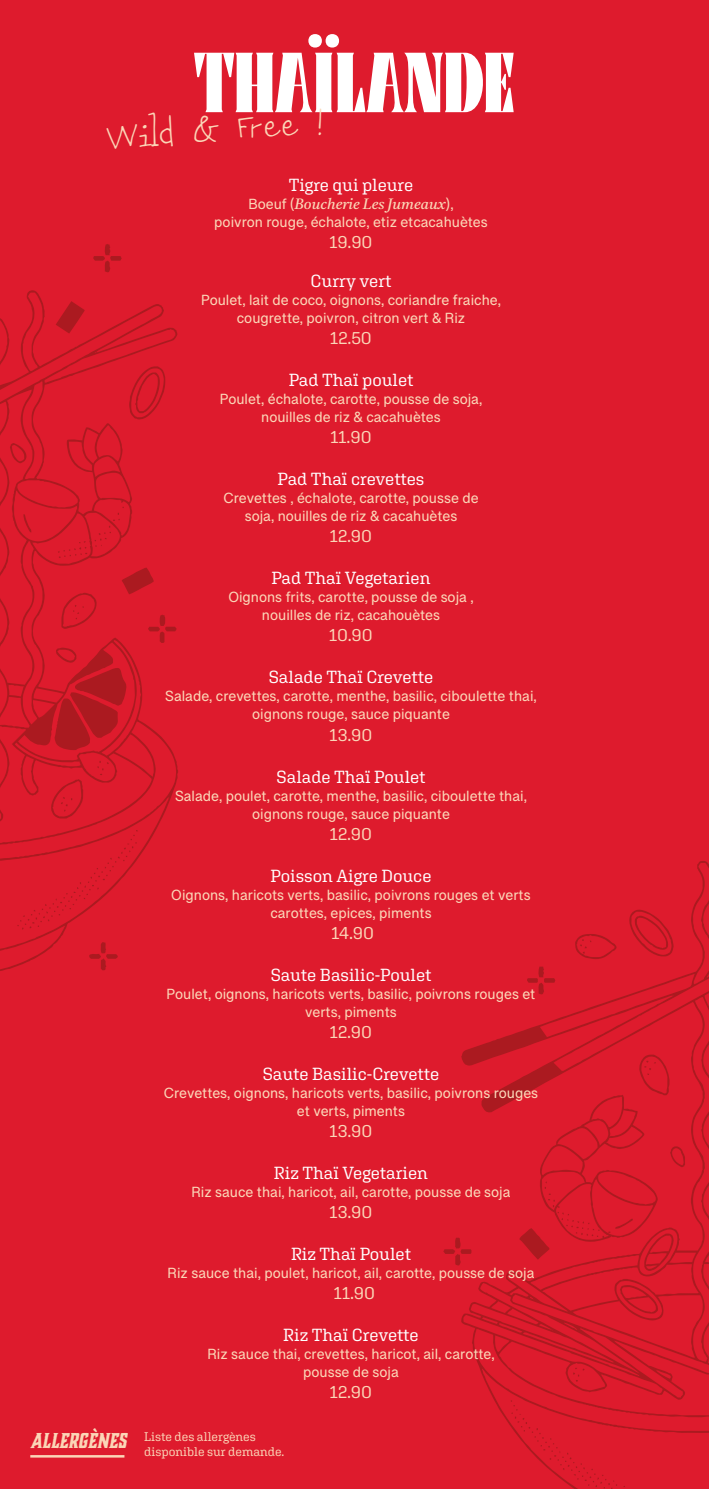
<style>
.page{position:relative;width:709px;height:1489px;background:#fff}
.page>*{position:absolute;margin:0;border:0;box-sizing:border-box;transform-origin:0 0}
.t1{font:80px "calkist";color:#fff}
.t2{font:36.25px "Good Kitty";color:#fbd6b7}
.t3{font:17.5px "Aglet Slab VF";letter-spacing:-.005em;color:#fff}
.t4{font:17.5px "Aglet Slab VF";color:#fbd6b7}
.t5{font:500 15px/18px "Tamil Sangam MN";color:#fbd6b7;text-align:center}
.t6{font:italic 15px "Tiro Tamil";color:#fbd6b7}
.t7{font:12.5px/15px "Aglet Slab VF";letter-spacing:-.005em;color:#fbd6b7}
.s1{font-family:"Tamil Sangam MN";font-weight:500;font-style:normal}
.s2{font-family:"Charcuterie Block";font-weight:700;font-style:italic;font-size:20px}
</style>
<div class="page">
<div style="left:0;top:0;width:709px;height:1488px;background:#de1b2d"></div>
<svg style="left:461px;top:861px;width:248px;height:572px"></svg>
<svg style="left:526px;top:966px;width:29px;height:28px"></svg>
<svg style="left:443px;top:1237px;width:29px;height:28px"></svg>
<svg style="left:510px;top:1399px;width:107px;height:89px"></svg>
<svg style="left:573px;top:1367px;width:11px;height:14px"></svg>
<svg style="left:620px;top:1284px;width:38px;height:29px"></svg>
<svg style="left:629px;top:909px;width:44px;height:47px"></svg>
<svg style="left:519px;top:1054px;width:166px;height:216px"></svg>
<svg style="left:575px;top:933px;width:41px;height:26px"></svg>
<svg style="left:0;top:290px;width:178px;height:681px"></svg>
<svg style="left:56px;top:301px;width:29px;height:32px"></svg>
<svg style="left:122px;top:567px;width:32px;height:27px"></svg>
<svg style="left:89px;top:942px;width:29px;height:28px"></svg>
<svg style="left:93px;top:244px;width:29px;height:29px"></svg>
<svg style="left:148px;top:614px;width:29px;height:29px"></svg>
<svg style="left:17px;top:829px;width:121px;height:100px"></svg>
<svg style="left:10px;top:443px;width:17px;height:20px"></svg>
<svg style="left:54px;top:647px;width:73px;height:103px"></svg>
<svg style="left:23px;top:514px;width:8px;height:18px"></svg>
<svg style="left:58px;top:541px;width:29px;height:17px"></svg>
<svg style="left:94px;top:506px;width:30px;height:41px"></svg>
<svg style="left:97px;top:760px;width:12px;height:15px"></svg>
<svg style="left:129px;top:366px;width:36px;height:53px"></svg>
<svg style="left:61px;top:592px;width:36px;height:37px"></svg>
<svg style="left:51px;top:779px;width:33px;height:39px"></svg>
<hr style="left:30px;top:1454px;width:94px;height:3px;background:#fbd6b7">
<h1 class="t1" style="left:194px;top:34px;width:322px">THAÏLANDE</h1>
<h2 class="t2" style="left:105px;top:111px;width:220px;rotate:-4deg">Wild &amp; Free !</h2>
<p class="t3" style="left:289px;top:175px;width:126px">Tigre qui pleure</p>
<p class="t6" style="left:248px;top:193px;width:207px"><span class="s1">Boeuf (</span>Boucherie Les Jumeaux<span class="s1">),</span></p>
<p class="t5" style="left:214px;top:213px;width:275px">poivron rouge, échalote, etiz etcacahuètes</p>
<p class="t4" style="left:329px;top:232px;width:45px">19.90</p>
<p class="t3" style="left:310px;top:271px;width:82px">Curry vert</p>
<p class="t5" style="left:201px;top:291px;width:301px">Poulet, lait de coco, oignons, coriandre fraiche, cougrette, poivron, citron vert &amp; Riz</p>
<p class="t4" style="left:330px;top:328px;width:43px">12.50</p>
<p class="t3" style="left:289px;top:370px;width:126px">Pad Thaï poulet</p>
<p class="t5" style="left:220px;top:390px;width:264px">Poulet, échalote, carotte, pousse de soja, nouilles de riz &amp; cacahuètes</p>
<p class="t4" style="left:330px;top:427px;width:43px">11.90</p>
<p class="t3" style="left:277px;top:469px;width:148px">Pad Thaï crevettes</p>
<p class="t5" style="left:223px;top:489px;width:256px">Crevettes , échalote, carotte, pousse de soja, nouilles de riz &amp; cacahuètes</p>
<p class="t4" style="left:330px;top:526px;width:44px">12.90</p>
<p class="t3" style="left:271px;top:568px;width:161px">Pad Thaï Vegetarien</p>
<p class="t5" style="left:228px;top:588px;width:247px">Oignons frits, carotte, pousse de soja , nouilles de riz, cacahouètes</p>
<p class="t4" style="left:329px;top:625px;width:45px">10.90</p>
<p class="t3" style="left:269px;top:667px;width:166px">Salade Thaï Crevette</p>
<p class="t5" style="left:165px;top:687px;width:373px">Salade, crevettes, carotte, menthe, basilic, ciboulette thai, oignons rouge, sauce piquante</p>
<p class="t4" style="left:329px;top:724px;width:44px">13.90</p>
<p class="t3" style="left:276px;top:766px;width:150px">Salade Thaï Poulet</p>
<p class="t5" style="left:175px;top:786px;width:353px">Salade, poulet, carotte, menthe, basilic, ciboulette thai, oignons rouge, sauce piquante</p>
<p class="t4" style="left:330px;top:823px;width:44px">12.90</p>
<p class="t3" style="left:270px;top:865px;width:162px">Poisson Aigre Douce</p>
<p class="t5" style="left:171px;top:885px;width:361px">Oignons, haricots verts, basilic, poivrons rouges et verts carottes, epices, piments</p>
<p class="t4" style="left:331px;top:922px;width:44px">14.90</p>
<p class="t3" style="left:271px;top:964px;width:162px">Saute Basilic-Poulet</p>
<p class="t5" style="left:167px;top:984px;width:370px">Poulet, oignons, haricots verts, basilic, poivrons rouges et verts, piments</p>
<p class="t4" style="left:330px;top:1021px;width:44px">12.90</p>
<p class="t3" style="left:263px;top:1063px;width:178px">Saute Basilic-Crevette</p>
<p class="t5" style="left:164px;top:1083px;width:376px">Crevettes, oignons, haricots verts, basilic, poivrons rouges et verts, piments</p>
<p class="t4" style="left:329px;top:1120px;width:44px">13.90</p>
<p class="t3" style="left:274px;top:1162px;width:156px">Riz Thaï Vegetarien</p>
<p class="t5" style="left:191px;top:1182px;width:321px">Riz sauce thai, haricot, ail, carotte, pousse de soja</p>
<p class="t4" style="left:329px;top:1201px;width:44px">13.90</p>
<p class="t3" style="left:291px;top:1243px;width:121px">Riz Thaï Poulet</p>
<p class="t5" style="left:167px;top:1263px;width:368px">Riz sauce thai, poulet, haricot, ail, carotte, pousse de soja</p>
<p class="t4" style="left:334px;top:1282px;width:43px">11.90</p>
<p class="t3" style="left:283px;top:1324px;width:137px">Riz Thaï Crevette</p>
<p class="t5" style="left:207px;top:1344px;width:289px">Riz sauce thai, crevettes, haricot, ail, carotte, pousse de soja</p>
<p class="t4" style="left:330px;top:1381px;width:44px">12.90</p>
<p class="t7" style="left:144px;top:1428px;width:142px;text-indent:-113px"><span class="s2">ALLERGÈNES</span> Liste des allergènes disponible sur demande.</p>
</div>
